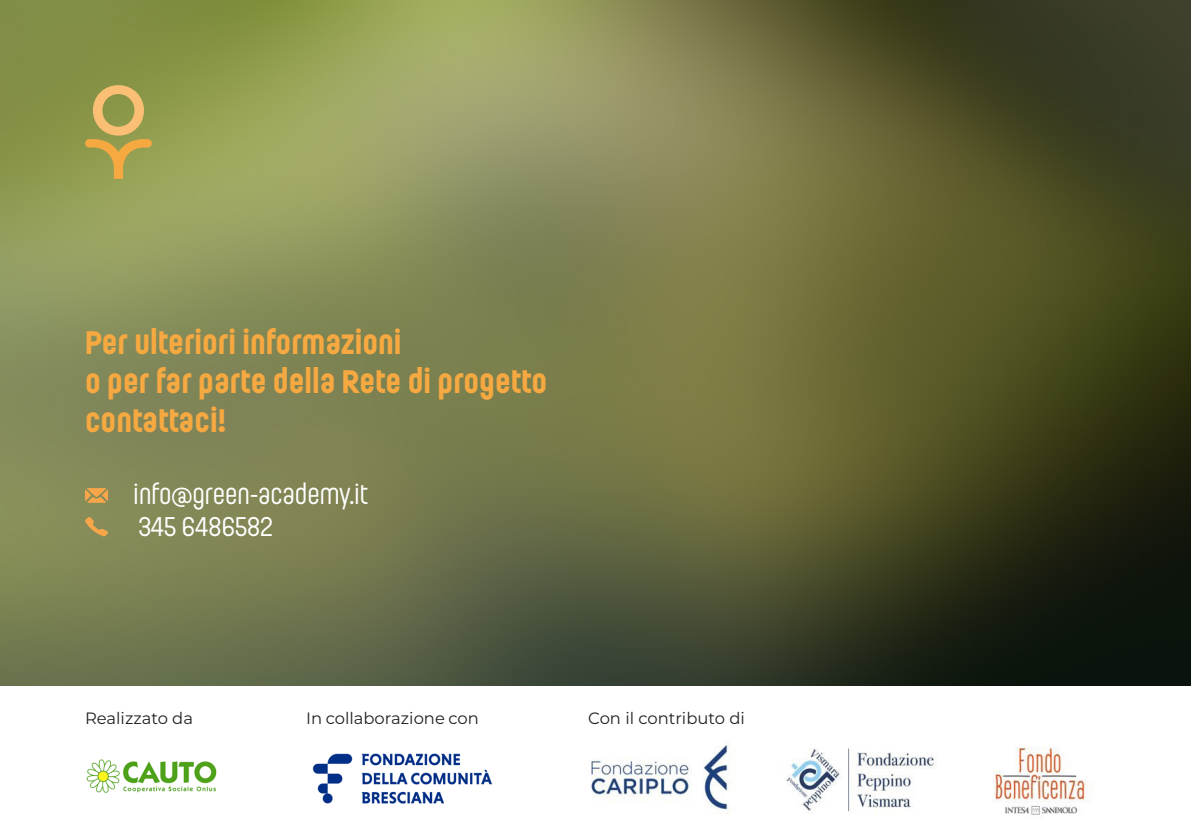
<style>
.page{position:relative;width:1191px;height:840px;background:#fff}
.page>*{position:absolute;margin:0;border:0;box-sizing:border-box;transform-origin:0 0}
.t1{font:700 32.4px "Ladislav";color:#f6a841}
.t2{font:27px "Ladislav";color:#fff}
.testo{font:16.4px "Montserrat";color:#231f20}
</style>
<div class="page">
<img style="left:0;top:0;width:1191px;height:684px">
<svg style="left:85px;top:85px;width:67px;height:94px"></svg>
<img style="left:312px;top:753px;width:180px;height:51px">
<img style="left:591px;top:745px;width:500px;height:70px">
<svg style="left:85px;top:488px;width:23px;height:14px"></svg>
<svg style="left:85px;top:516px;width:23px;height:20px"></svg>
<img style="left:86px;top:759px;width:131px;height:34px">
<p class="t1" style="left:85px;top:322px;width:318px">Per ulteriori informazioni</p>
<p class="t1" style="left:85px;top:361px;width:464px">o per far parte della Rete di progetto</p>
<p class="t1" style="left:85px;top:400px;width:143px">contattaci!</p>
<p class="t2" style="left:133px;top:477px;width:237px">info@green-academy.it</p>
<p class="t2" style="left:139px;top:510px;width:135px">345 6486582</p>
<p class="testo" style="left:85px;top:706px;width:109px">Realizzato da</p>
<p class="testo" style="left:306px;top:706px;width:174px">In collaborazione con</p>
<p class="testo" style="left:588px;top:706px;width:158px">Con il contributo di</p>
</div>
